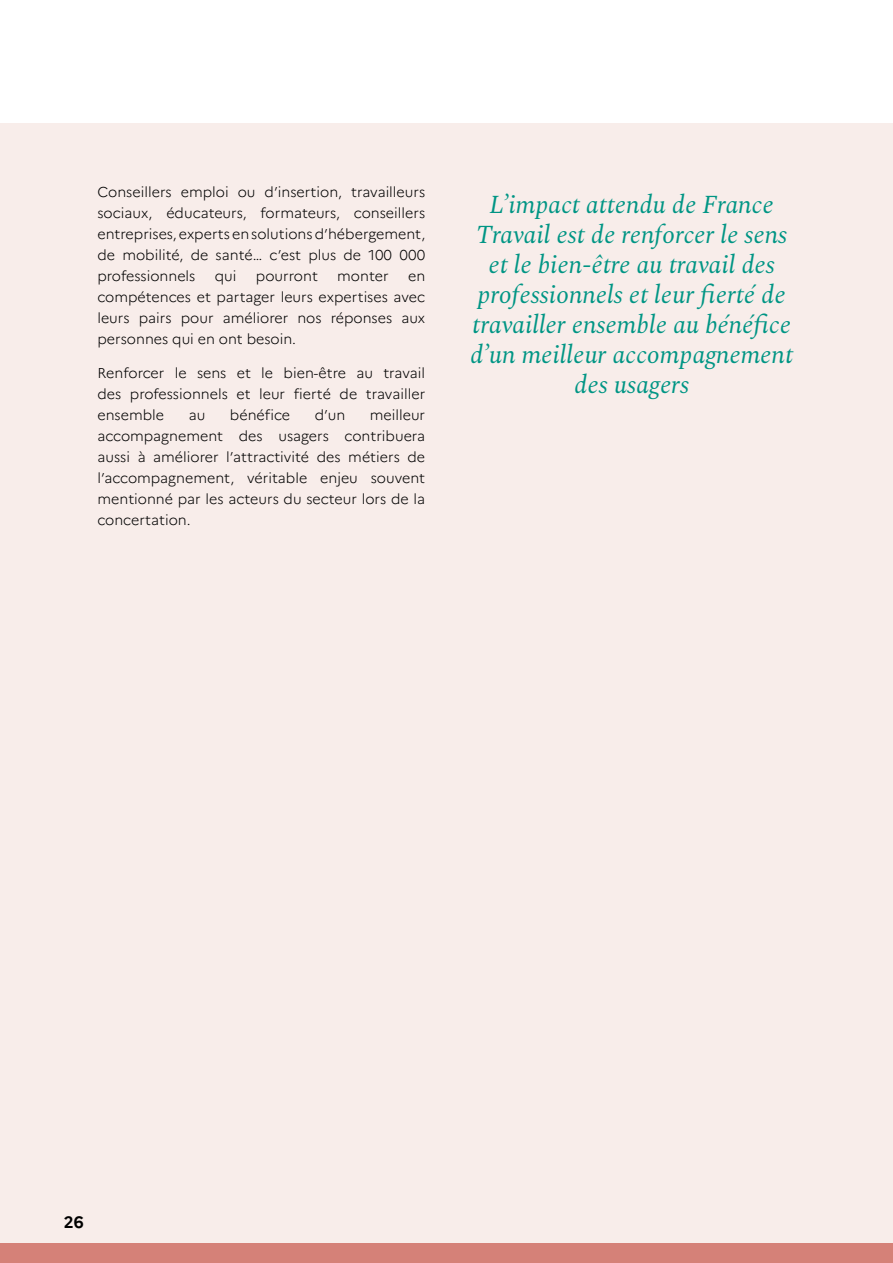
<style>
.page{position:relative;width:893px;height:1263px;background:#fff}
.page>*{position:absolute;margin:0;border:0;box-sizing:border-box;transform-origin:0 0}
.t1{font:italic 25.5px/30px "Spectral";color:#009584;text-align:center}
.t2{font:700 16.5px "Marianne";color:#000}
.t3{font:300 14.25px/21px "Marianne";color:#000;text-align:justify}
</style>
<div class="page">
<div style="left:0;top:123px;width:893px;height:1140px;background:#f8edea"></div>
<div style="left:0;top:1243px;width:893px;height:20px;background:#d58178"></div>
<p class="t3" style="left:97px;top:180px;width:329px">Conseillers emploi ou d’insertion, travailleurs sociaux, éducateurs, formateurs, conseillers entreprises, experts en solutions d’hébergement, de mobilité, de santé… c’est plus de 100 000 professionnels</p>
<p class="t3" style="left:215px;top:264px;width:23px">qui</p>
<p class="t3" style="left:256px;top:264px;width:63px">pourront</p>
<p class="t3" style="left:337px;top:264px;width:53px">monter</p>
<p class="t3" style="left:97px;top:264px;width:329px;text-indent:311px">en compétences et partager leurs expertises avec leurs pairs pour améliorer nos réponses aux personnes qui en ont besoin.</p>
<p class="t3" style="left:97px;top:361px;width:329px">Renforcer le sens et le bien-être au travail des professionnels et leur fierté de travailler ensemble</p>
<p class="t3" style="left:97px;top:403px;width:329px;text-indent:272px">meilleur accompagnement des usagers contribuera aussi à améliorer l’attractivité des métiers de l’accompagnement, véritable enjeu souvent mentionné par les acteurs du secteur lors de la concertation.</p>
<p class="t3" style="left:189px;top:403px;width:18px">au</p>
<p class="t3" style="left:230px;top:403px;width:62px">bénéfice</p>
<p class="t3" style="left:315px;top:403px;width:32px">d’un</p>
<h1 class="t1" style="left:470px;top:188px;width:324px">L’impact attendu de France<br>Travail est de renforcer le sens et le bien-être au travail des professionnels et leur fierté de travailler ensemble au bénéfice d’un meilleur accompagnement des usagers</h1>
<p class="t2" style="left:64px;top:1209px;width:21px">26</p>
</div>
